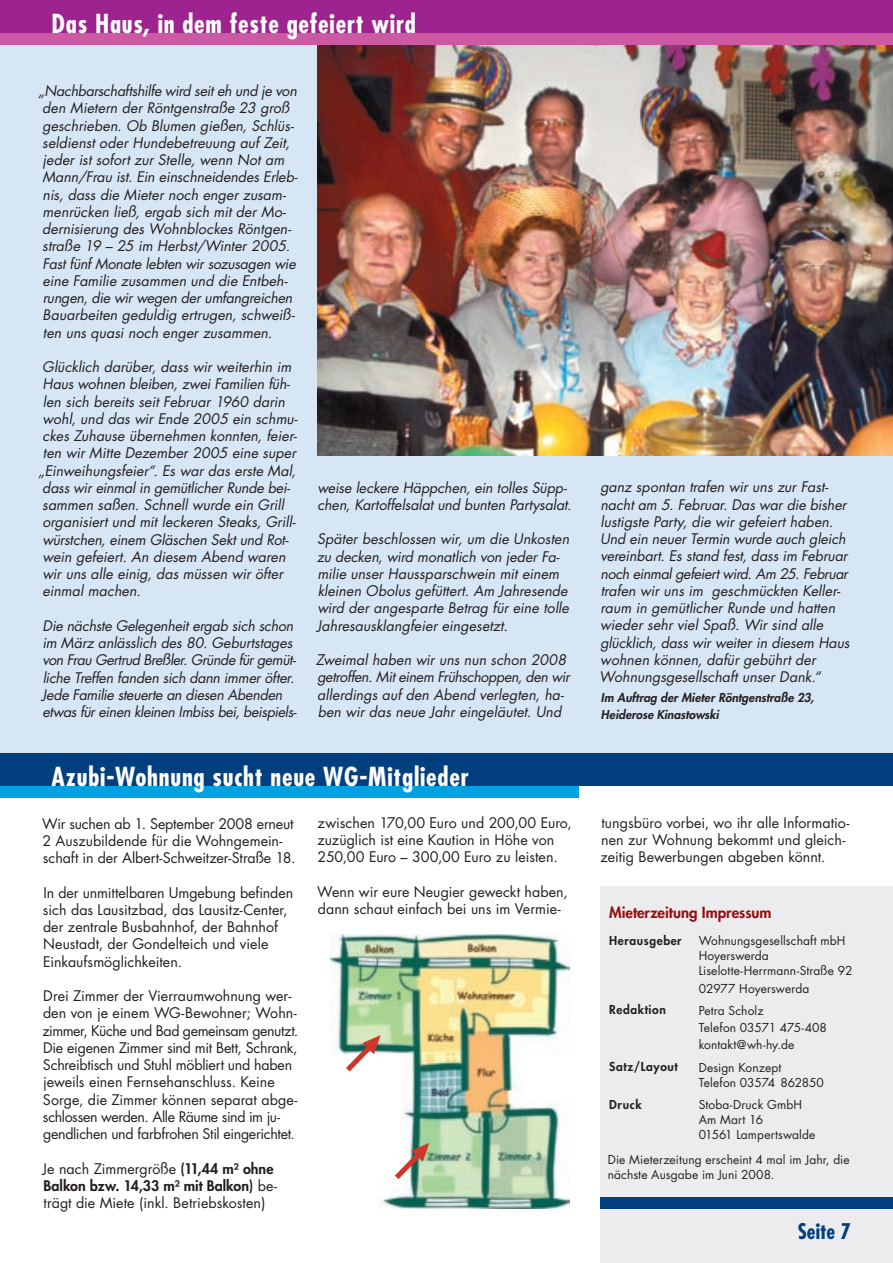
<style>
.page{position:relative;width:893px;height:1263px;background:#fff}
.page>*{position:absolute;margin:0;border:0;box-sizing:border-box;transform-origin:0 0}
.Themen{font:700 condensed 25.5px "Futura";letter-spacing:.03em;color:#fff}
.Überschrift_1{font:700 condensed 21px "Futura";color:#013f7e}
.heavy{font:800 15px "Futura";color:#920f13}
.Mengentexte{font:italic 14.25px/17.2px "Futura";color:#231f20}
.Mengentexte-2{font:14.25px/17.2px "Futura";letter-spacing:-.005em;color:#231f20}
.Mengentexte-3{font:italic 14.25px/17.2px "Futura";letter-spacing:-.02em;color:#231f20}
.Mengentexte-4{font:12px/15px "Futura";letter-spacing:.01em;color:#231f20}
.Mengentexte-5{font:italic 800 12px "Futura";letter-spacing:.01em;color:#231f20}
.heavy-2{font:800 12px "Futura";letter-spacing:.05em;color:#231f20}
.s1{font-weight:800}
</style>
<div class="page">
<img style="left:330px;top:935px;width:239px;height:274px">
<div style="left:0;top:0;width:893px;height:759px;background:#d7e6f5"></div>
<img style="left:317px;top:45px;width:576px;height:410px">
<div style="left:600px;top:887px;width:293px;height:376px;background:#ececee"></div>
<div style="left:0;top:0;width:893px;height:33px;background:#9d248e"></div>
<div style="left:600px;top:1197px;width:293px;height:12px;background:#013f7e"></div>
<div style="left:0;top:33px;width:893px;height:12px;background:#cc59a1"></div>
<div style="left:0;top:753px;width:893px;height:33px;background:#013f7e"></div>
<div style="left:0;top:786px;width:578px;height:12px;background:#00a2e4"></div>
<svg style="left:342px;top:1030px;width:45px;height:45px"></svg>
<svg style="left:391px;top:1137px;width:44px;height:46px"></svg>
<p class="Themen" style="left:52px;top:8px;width:366px">Das Haus, in dem feste gefeiert wird</p>
<p class="Mengentexte" style="left:38px;top:82px;width:261px">„Nachbarschaftshilfe wird seit eh und je von den Mietern der Röntgenstraße 23 groß geschrieben. Ob Blumen gießen, Schlüs&shy;seldienst oder Hundebetreuung auf Zeit, jeder ist sofort zur Stelle, wenn Not am Mann/Frau ist. Ein einschneidendes Erleb&shy;nis, dass die Mieter noch enger zusam&shy;menrücken ließ, ergab sich mit der Mo&shy;dernisierung des Wohnblockes Röntgen&shy;straße 19 – 25 im Herbst/Winter 2005.<br>Fast fünf Monate lebten wir sozusagen wie eine Familie zusammen und die Entbeh&shy;rungen, die wir wegen der umfangreichen Bauarbeiten geduldig ertrugen, schweiß&shy;ten uns quasi noch enger zusammen.</p>
<p class="Mengentexte" style="left:42px;top:358px;width:251px">Glücklich darüber, dass wir weiterhin im</p>
<p class="Mengentexte" style="left:43px;top:376px;width:249px">Haus wohnen bleiben, zwei Familien füh-</p>
<p class="Mengentexte" style="left:43px;top:393px;width:244px">len sich bereits seit Februar 1960 darin</p>
<p class="Mengentexte" style="left:42px;top:410px;width:257px">wohl, und das wir Ende 2005 ein schmu-</p>
<p class="Mengentexte" style="left:42px;top:427px;width:256px">ckes Zuhause übernehmen konnten, feier-</p>
<p class="Mengentexte" style="left:43px;top:445px;width:255px">ten wir Mitte Dezember 2005 eine super</p>
<p class="Mengentexte" style="left:38px;top:462px;width:259px">„Einweihungsfeier“. Es war das erste Mal,</p>
<p class="Mengentexte" style="left:42px;top:479px;width:249px">dass wir einmal in gemütlicher Runde bei-</p>
<p class="Mengentexte" style="left:42px;top:496px;width:243px">sammen saßen. Schnell wurde ein Grill</p>
<p class="Mengentexte" style="left:42px;top:514px;width:255px">organisiert und mit leckeren Steaks, Grill-</p>
<p class="Mengentexte" style="left:42px;top:531px;width:248px">würstchen, einem Gläschen Sekt und Rot-</p>
<p class="Mengentexte" style="left:42px;top:548px;width:245px">wein gefeiert. An diesem Abend waren</p>
<p class="Mengentexte" style="left:42px;top:565px;width:242px">wir uns alle einig, das müssen wir öfter</p>
<p class="Mengentexte" style="left:42px;top:583px;width:100px">einmal machen.</p>
<p class="Mengentexte-3" style="left:42px;top:617px;width:256px">Die nächste Gelegenheit ergab sich schon im März anlässlich des 80. Geburtstages von Frau Gertrud Breßler. Gründe für gemüt&shy;liche Treffen fanden sich dann immer öfter.<br>Jede Familie steuerte an diesen Abenden etwas für einen kleinen Imbiss bei, beispiels-</p>
<p class="Mengentexte" style="left:317px;top:479px;width:256px">weise leckere Häppchen, ein tolles Süpp&shy;chen, Kartoffelsalat und bunten Partysalat.</p>
<p class="Mengentexte" style="left:317px;top:531px;width:254px">Später beschlossen wir, um die Unkosten zu decken, wird monatlich von jeder Fa&shy;milie unser Haussparschwein mit einem kleinen Obolus gefüttert. Am Jahresende wird der angesparte Betrag für eine tolle Jahresausklangfeier eingesetzt.</p>
<p class="Mengentexte" style="left:316px;top:651px;width:255px">Zweimal haben wir uns nun schon 2008 getroffen. Mit einem Frühschoppen, den wir allerdings auf den Abend verlegten, ha&shy;ben wir das neue Jahr eingeläutet. Und</p>
<p class="Themen" style="left:52px;top:761px;width:419px">Azubi-Wohnung sucht neue WG-Mitglieder</p>
<p class="Mengentexte-2" style="left:42px;top:815px;width:255px">Wir suchen ab 1. September 2008 erneut<br>2 Auszubildende für die Wohngemein&shy;schaft in der Albert-Schweitzer-Straße 18.</p>
<p class="Mengentexte-2" style="left:43px;top:884px;width:252px">In der unmittelbaren Umgebung befinden sich das Lausitzbad, das Lausitz-Center, der zentrale Busbahnhof, der Bahnhof Neustadt, der Gondelteich und viele Einkaufsmöglichkeiten.</p>
<p class="Mengentexte-2" style="left:42px;top:987px;width:257px">Drei Zimmer der Vierraumwohnung wer&shy;den von je einem WG-Bewohner; Wohn&shy;zimmer, Küche und Bad gemeinsam genutzt.<br>Die eigenen Zimmer sind mit Bett, Schrank, Schreibtisch und Stuhl möbliert und haben jeweils einen Fernsehanschluss. Keine Sorge, die Zimmer können separat abge&shy;schlossen werden. Alle Räume sind im ju&shy;gendlichen und farbfrohen Stil eingerichtet.</p>
<p class="Mengentexte-2" style="left:43px;top:1160px;width:236px">Je nach Zimmergröße <span class="s1">(11,44 m² ohne<br>Balkon bzw. 14,33 m² mit Balkon)</span> be&shy;trägt die Miete (inkl. Betriebskosten)</p>
<p class="Mengentexte-2" style="left:317px;top:814px;width:256px">zwischen 170,00 Euro und 200,00 Euro, zuzüglich ist eine Kaution in Höhe von<br>250,00 Euro – 300,00 Euro zu leisten.</p>
<p class="Mengentexte-2" style="left:317px;top:883px;width:252px">Wenn wir eure Neugier geweckt haben, dann schaut einfach bei uns im Vermie-</p>
<p class="Mengentexte" style="left:599px;top:479px;width:252px">ganz spontan trafen wir uns zur Fast&shy;nacht am 5. Februar. Das war die bisher lustigste Party, die wir gefeiert haben.<br>Und ein neuer Termin wurde auch gleich vereinbart. Es stand fest, dass im Februar noch einmal gefeiert wird. Am 25. Februar trafen wir uns im geschmückten Keller&shy;raum in gemütlicher Runde und hatten wieder sehr viel Spaß. Wir sind alle glücklich, dass wir weiter in diesem Haus wohnen können, dafür gebührt der Wohnungsgesellschaft unser Dank.“</p>
<p class="Mengentexte-5" style="left:601px;top:690px;width:215px">Im Auftrag der Mieter Röntgenstraße 23,</p>
<p class="Mengentexte-5" style="left:601px;top:707px;width:119px">Heiderose Kinastowski</p>
<p class="Mengentexte-2" style="left:600px;top:814px;width:251px">tungsbüro vorbei, wo ihr alle Informatio&shy;nen zur Wohnung bekommt und gleich&shy;zeitig Bewerbungen abgeben könnt.</p>
<p class="heavy" style="left:609px;top:903px;width:164px">Mieterzeitung Impressum</p>
<p class="heavy-2" style="left:609px;top:933px;width:74px">Herausgeber</p>
<p class="heavy-2" style="left:609px;top:1002px;width:58px">Redaktion</p>
<p class="heavy-2" style="left:609px;top:1059px;width:70px">Satz/Layout</p>
<p class="heavy-2" style="left:609px;top:1097px;width:34px">Druck</p>
<p class="Mengentexte-4" style="left:699px;top:933px;width:148px">Wohnungsgesellschaft mbH</p>
<p class="Mengentexte-4" style="left:699px;top:948px;width:72px">Hoyerswerda</p>
<p class="Mengentexte-4" style="left:699px;top:963px;width:155px">Liselotte-Herrmann-Straße 92</p>
<p class="Mengentexte-4" style="left:699px;top:981px;width:112px">02977 Hoyerswerda</p>
<p class="Mengentexte-4" style="left:699px;top:1003px;width:66px">Petra Scholz</p>
<p class="Mengentexte-4" style="left:699px;top:1020px;width:130px">Telefon 03571 475-408</p>
<p class="Mengentexte-4" style="left:699px;top:1037px;width:97px">kontakt@wh-hy.de</p>
<p class="Mengentexte-4" style="left:699px;top:1060px;width:84px">Design Konzept</p>
<p class="Mengentexte-4" style="left:699px;top:1075px;width:127px">Telefon 03574 862850</p>
<p class="Mengentexte-4" style="left:699px;top:1097px;width:105px">Stoba-Druck GmbH</p>
<p class="Mengentexte-4" style="left:699px;top:1112px;width:66px">Am Mart 16</p>
<p class="Mengentexte-4" style="left:699px;top:1127px;width:118px">01561 Lampertswalde</p>
<p class="Mengentexte-4" style="left:608px;top:1152px;width:243px">Die Mieterzeitung erscheint 4 mal im Jahr, die nächste Ausgabe im Juni 2008.</p>
<p class="Überschrift_1" style="left:798px;top:1218px;width:54px">Seite 7</p>
</div>
